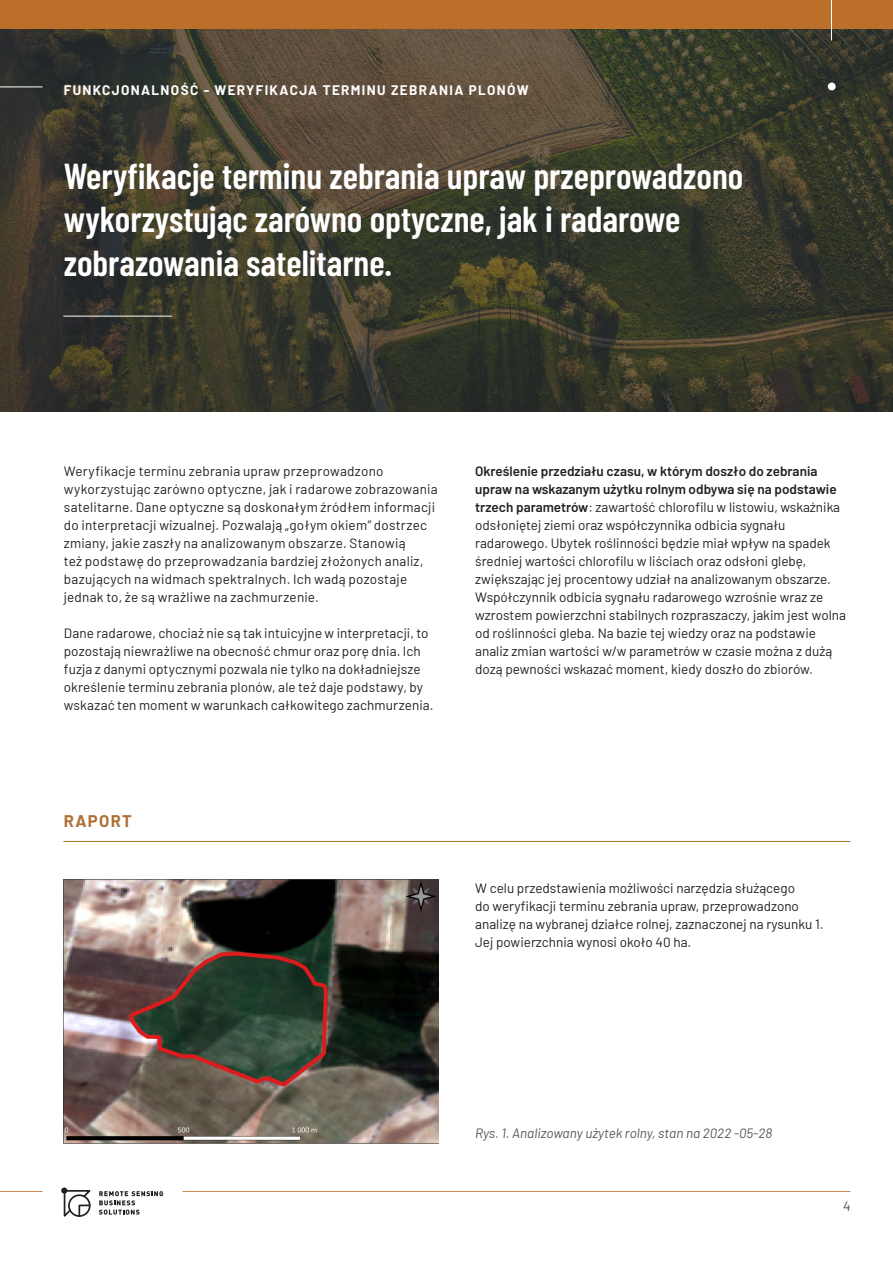
<style>
.page{position:relative;width:893px;height:1263px;background:#fff}
.page>*{position:absolute;margin:0;border:0;box-sizing:border-box;transform-origin:0 0}
.t1{font:600 36px/43.2px "Barlow Condensed";color:#fff}
.t2{font:700 16.5px "Barlow";letter-spacing:.08em;color:#ae6f37}
.t3{font:13.5px/18px "Barlow";color:#231f20}
.t4{font:13.5px/18px "Barlow";letter-spacing:.02em;color:#231f20}
.t5{font:700 13.5px "Barlow";letter-spacing:.1em;color:#fff}
.t6{font:italic 13.5px "Barlow";color:#57585a}
.s1{font-weight:600}
</style>
<div class="page">
<hr style="left:0;top:1191px;width:43px;height:1px;background:#bb6f28">
<hr style="left:183px;top:1191px;width:667px;height:1px;background:#bb6f28">
<svg style="left:61px;top:1187px;width:6px;height:7px"></svg>
<svg style="left:63px;top:1189px;width:100px;height:28px"></svg>
<img style="left:0;top:28px;width:893px;height:383px">
<hr style="left:63px;top:316px;width:109px;height:1px;background:#fff">
<hr style="left:63px;top:841px;width:787px;height:1px;background:#b6722f">
<img style="left:64px;top:880px;width:374px;height:263px">
<div style="left:828px;top:83px;width:8px;height:7px;background:#fff;border-radius:50%"></div>
<div style="left:0;top:0;width:893px;height:28px;background:#bb6f28"></div>
<hr style="left:0;top:87px;width:43px;height:1px;background:#fff">
<hr style="left:831px;top:0;width:1px;height:41px;background:#fff">
<p class="t5" style="left:64px;top:81px;width:466px">FUNKCJONALNOŚĆ - WERYFIKACJA TERMINU ZEBRANIA PLONÓW</p>
<h1 class="t1" style="left:64px;top:152px;width:681px">Weryfikacje terminu zebrania upraw przeprowadzono wykorzystując zarówno optyczne, jak i radarowe zobrazowania satelitarne.</h1>
<p class="t4" style="left:64px;top:461px;width:375px">Weryfikacje terminu zebrania upraw przeprowadzono wykorzystując zarówno optyczne, jak i radarowe zobrazowania satelitarne. Dane optyczne są doskonałym źródłem informacji do interpretacji wizualnej. Pozwalają „gołym okiem” dostrzec zmiany, jakie zaszły na analizowanym obszarze. Stanowią<br>też podstawę do przeprowadzania bardziej złożonych analiz, bazujących na widmach spektralnych. Ich wadą pozostaje jednak to, że są wrażliwe na zachmurzenie.</p>
<p class="t3" style="left:64px;top:623px;width:371px">Dane radarowe, chociaż nie są tak intuicyjne w interpretacji, to pozostają niewrażliwe na obecność chmur oraz porę dnia. Ich fuzja z danymi optycznymi pozwala nie tylko na dokładniejsze określenie terminu zebrania plonów, ale też daje podstawy, by wskazać ten moment w warunkach całkowitego zachmurzenia.</p>
<p class="t3" style="left:475px;top:461px;width:372px"><span class="s1">Określenie przedziału czasu, w którym doszło do zebrania upraw na wskazanym użytku rolnym odbywa się na podstawie trzech parametrów</span>: zawartość chlorofilu w listowiu, wskaźnika odsłoniętej ziemi oraz współczynnika odbicia sygnału radarowego. Ubytek roślinności będzie miał wpływ na spadek średniej wartości chlorofilu w liściach oraz odsłoni glebę, zwiększając jej procentowy udział na analizowanym obszarze.<br>Współczynnik odbicia sygnału radarowego wzrośnie wraz ze wzrostem powierzchni stabilnych rozpraszaczy, jakim jest wolna od roślinności gleba. Na bazie tej wiedzy oraz na podstawie analiz zmian wartości w/w parametrów w czasie można z dużą dozą pewności wskazać moment, kiedy doszło do zbiorów.</p>
<p class="t2" style="left:64px;top:809px;width:70px">RAPORT</p>
<p class="t3" style="left:475px;top:878px;width:350px">W celu przedstawienia możliwości narzędzia służącego<br>do weryfikacji terminu zebrania upraw, przeprowadzono analizę na wybranej działce rolnej, zaznaczonej na rysunku 1.<br>Jej powierzchnia wynosi około 40 ha.</p>
<p class="t6" style="left:475px;top:1124px;width:299px">Rys. 1. Analizowany użytek rolny, stan na 2022 -05-28</p>
<p class="t3" style="left:843px;top:1196px;width:9px">4</p>
</div>
